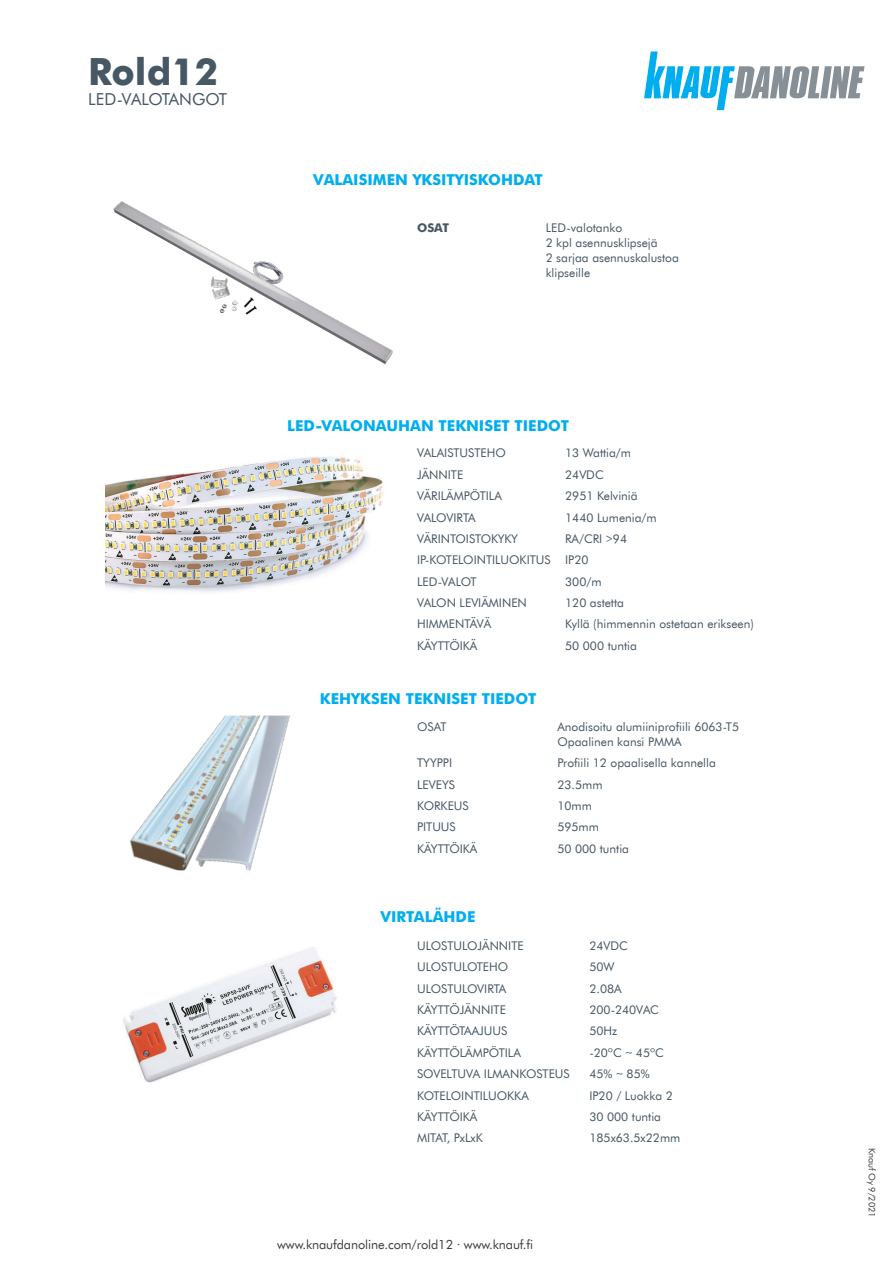
<style>
.page{position:relative;width:893px;height:1263px;background:#fff}
.page>*{position:absolute;margin:0;border:0;box-sizing:border-box;transform-origin:0 0}
.t1{font:700 37.5px "Futura TL";color:#475865}
.t2{font:16.5px "Futura TL";color:#475865}
.t3{font:700 15px "Futura TL";color:#00aeef}
.t4{font:12.75px "Futura TL";letter-spacing:-.01em;color:#3e3e3f}
.t5{font:12px/15px "Futura TL";color:#475865}
.t6{font:700 12px "Futura TL";color:#475865}
.t7{font:9px "Futura TL";letter-spacing:-.01em;color:#3e3e3f}
</style>
<div class="page">
<svg style="left:644px;top:51px;width:220px;height:59px"></svg>
<img style="left:113px;top:201px;width:280px;height:164px">
<img style="left:105px;top:457px;width:279px;height:135px">
<img style="left:130px;top:716px;width:160px;height:154px">
<img style="left:123px;top:947px;width:214px;height:136px">
<p class="t1" style="left:88px;top:46px;width:132px">Rold12</p>
<p class="t2" style="left:88px;top:88px;width:141px">LED-VALOTANGOT</p>
<p class="t3" style="left:313px;top:169px;width:231px">VALAISIMEN YKSITYISKOHDAT</p>
<p class="t6" style="left:417px;top:219px;width:34px">OSAT</p>
<p class="t5" style="left:546px;top:219px;width:78px">LED-valotanko</p>
<p class="t5" style="left:546px;top:234px;width:113px">2 kpl asennusklipsejä</p>
<p class="t5" style="left:546px;top:249px;width:135px">2 sarjaa asennuskalustoa klipseille</p>
<p class="t3" style="left:287px;top:415px;width:284px">LED-VALONAUHAN TEKNISET TIEDOT</p>
<p class="t5" style="left:417px;top:445px;width:90px">VALAISTUSTEHO</p>
<p class="t5" style="left:565px;top:445px;width:67px">13 Wattia/m</p>
<p class="t5" style="left:417px;top:467px;width:48px">JÄNNITE</p>
<p class="t5" style="left:565px;top:467px;width:40px">24VDC</p>
<p class="t5" style="left:417px;top:488px;width:86px">VÄRILÄMPÖTILA</p>
<p class="t5" style="left:565px;top:488px;width:74px">2951 Kelviniä</p>
<p class="t5" style="left:417px;top:509px;width:60px">VALOVIRTA</p>
<p class="t5" style="left:565px;top:509px;width:93px">1440 Lumenia/m</p>
<p class="t5" style="left:417px;top:531px;width:103px">VÄRINTOISTOKYKY</p>
<p class="t5" style="left:565px;top:531px;width:63px">RA/CRI &gt;94</p>
<p class="t5" style="left:417px;top:552px;width:135px">IP-KOTELOINTILUOKITUS</p>
<p class="t5" style="left:565px;top:552px;width:25px">IP20</p>
<p class="t5" style="left:417px;top:573px;width:61px">LED-VALOT</p>
<p class="t5" style="left:565px;top:573px;width:38px">300/m</p>
<p class="t5" style="left:417px;top:595px;width:111px">VALON LEVIÄMINEN</p>
<p class="t5" style="left:565px;top:595px;width:60px">120 astetta</p>
<p class="t5" style="left:417px;top:616px;width:76px">HIMMENTÄVÄ</p>
<p class="t5" style="left:565px;top:616px;width:190px">Kyllä (himmennin ostetaan erikseen)</p>
<p class="t5" style="left:417px;top:637px;width:62px">KÄYTTÖIKÄ</p>
<p class="t5" style="left:565px;top:637px;width:73px">50 000 tuntia</p>
<p class="t3" style="left:320px;top:689px;width:218px">KEHYKSEN TEKNISET TIEDOT</p>
<p class="t5" style="left:417px;top:719px;width:31px">OSAT</p>
<p class="t5" style="left:557px;top:719px;width:183px">Anodisoitu alumiiniprofiili 6063-T5<br>Opaalinen kansi PMMA</p>
<p class="t5" style="left:417px;top:755px;width:37px">TYYPPI</p>
<p class="t5" style="left:557px;top:755px;width:160px">Profiili 12 opaalisella kannella</p>
<p class="t5" style="left:417px;top:776px;width:39px">LEVEYS</p>
<p class="t5" style="left:557px;top:776px;width:47px">23.5mm</p>
<p class="t5" style="left:417px;top:798px;width:53px">KORKEUS</p>
<p class="t5" style="left:557px;top:798px;width:36px">10mm</p>
<p class="t5" style="left:417px;top:819px;width:40px">PITUUS</p>
<p class="t5" style="left:557px;top:819px;width:43px">595mm</p>
<p class="t5" style="left:417px;top:840px;width:62px">KÄYTTÖIKÄ</p>
<p class="t5" style="left:557px;top:840px;width:73px">50 000 tuntia</p>
<p class="t3" style="left:381px;top:907px;width:96px">VIRTALÄHDE</p>
<p class="t5" style="left:417px;top:938px;width:108px">ULOSTULOJÄNNITE</p>
<p class="t5" style="left:589px;top:938px;width:40px">24VDC</p>
<p class="t5" style="left:417px;top:959px;width:93px">ULOSTULOTEHO</p>
<p class="t5" style="left:589px;top:959px;width:27px">50W</p>
<p class="t5" style="left:417px;top:980px;width:91px">ULOSTULOVIRTA</p>
<p class="t5" style="left:589px;top:980px;width:34px">2.08A</p>
<p class="t5" style="left:417px;top:1002px;width:90px">KÄYTTÖJÄNNITE</p>
<p class="t5" style="left:589px;top:1002px;width:71px">200-240VAC</p>
<p class="t5" style="left:417px;top:1023px;width:92px">KÄYTTÖTAAJUUS</p>
<p class="t5" style="left:589px;top:1023px;width:29px">50Hz</p>
<p class="t5" style="left:417px;top:1044px;width:105px">KÄYTTÖLÄMPÖTILA</p>
<p class="t5" style="left:589px;top:1044px;width:76px">-20ºC ~ 45ºC</p>
<p class="t5" style="left:417px;top:1066px;width:154px">SOVELTUVA ILMANKOSTEUS</p>
<p class="t5" style="left:589px;top:1066px;width:62px">45% ~ 85%</p>
<p class="t5" style="left:417px;top:1087px;width:113px">KOTELOINTILUOKKA</p>
<p class="t5" style="left:589px;top:1087px;width:85px">IP20 / Luokka 2</p>
<p class="t5" style="left:417px;top:1108px;width:62px">KÄYTTÖIKÄ</p>
<p class="t5" style="left:589px;top:1108px;width:73px">30 000 tuntia</p>
<p class="t5" style="left:417px;top:1130px;width:67px">MITAT, PxLxK</p>
<p class="t5" style="left:589px;top:1130px;width:92px">185x63.5x22mm</p>
<p class="t4" style="left:277px;top:1236px;width:257px">www.knaufdanoline.com/rold12 · www.knauf.fi</p>
<p class="t7" style="left:878px;top:1148px;width:71px;rotate:90deg">Knauf Oy 9/2021</p>
</div>
